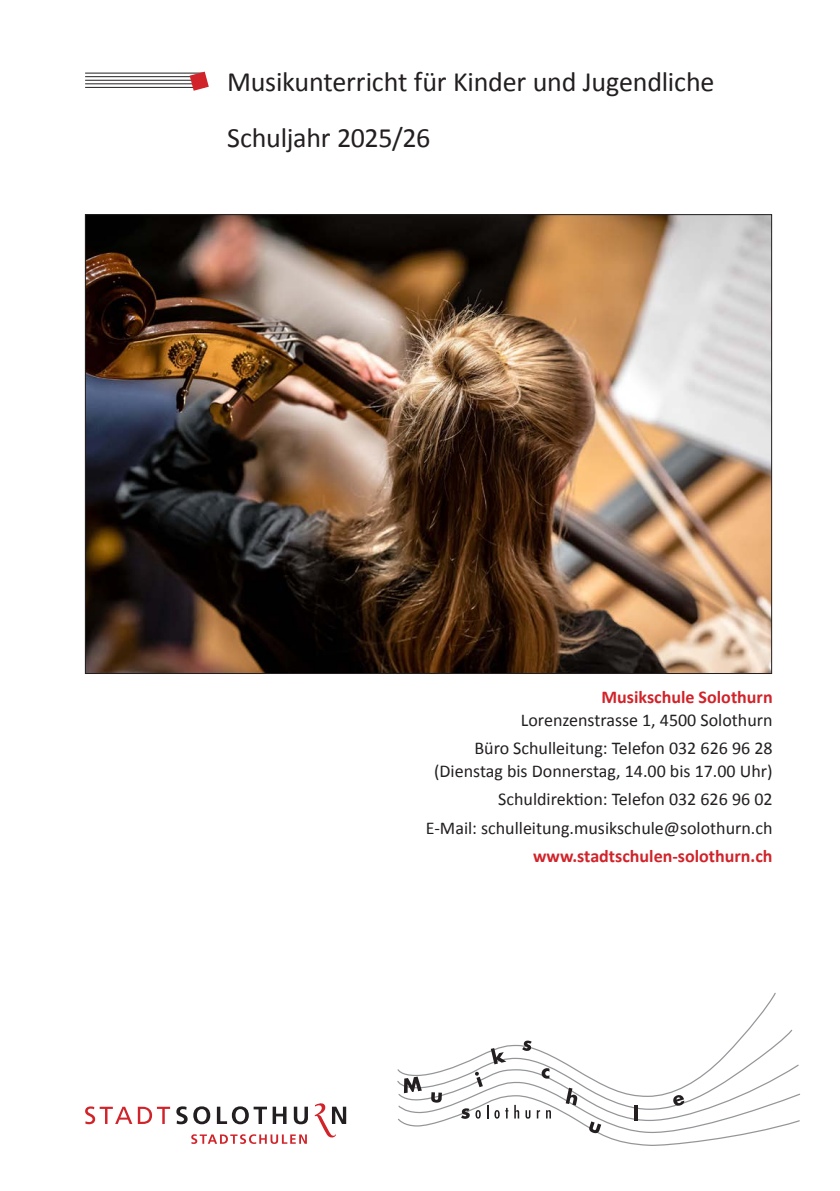
<style>
.page{position:relative;width:840px;height:1191px;background:#fff}
.page>*{position:absolute;margin:0;border:0;box-sizing:border-box;transform-origin:0 0}
.t1{font:28px/56.6px "Calibri";letter-spacing:-.01em;color:#231f20}
.t2{font:18px/28.4px "Calibri";color:#231f20;text-align:right}
.t3{font:700 18px "Calibri";color:#d1232a}
</style>
<div class="page">
<svg style="left:397px;top:992px;width:403px;height:154px"></svg>
<svg style="left:403px;top:1076px;width:18px;height:17px"></svg>
<svg style="left:431px;top:1092px;width:10px;height:10px"></svg>
<svg style="left:461px;top:1108px;width:8px;height:10px"></svg>
<svg style="left:475px;top:1110px;width:5px;height:8px"></svg>
<svg style="left:476px;top:1111px;width:3px;height:6px"></svg>
<svg style="left:486px;top:1104px;width:2px;height:14px"></svg>
<svg style="left:494px;top:1110px;width:5px;height:8px"></svg>
<svg style="left:495px;top:1111px;width:3px;height:6px"></svg>
<svg style="left:505px;top:1107px;width:3px;height:11px"></svg>
<svg style="left:514px;top:1104px;width:5px;height:14px"></svg>
<svg style="left:525px;top:1110px;width:5px;height:8px"></svg>
<svg style="left:536px;top:1110px;width:14px;height:8px"></svg>
<svg style="left:474px;top:1071px;width:8px;height:16px"></svg>
<svg style="left:490px;top:1048px;width:16px;height:16px"></svg>
<svg style="left:522px;top:1040px;width:9px;height:11px"></svg>
<svg style="left:541px;top:1068px;width:8px;height:10px"></svg>
<svg style="left:565px;top:1087px;width:12px;height:18px"></svg>
<svg style="left:588px;top:1121px;width:13px;height:12px"></svg>
<svg style="left:633px;top:1105px;width:4px;height:15px"></svg>
<svg style="left:672px;top:1094px;width:12px;height:12px"></svg>
<svg style="left:176px;top:1106px;width:11px;height:18px"></svg>
<svg style="left:193px;top:1106px;width:17px;height:18px"></svg>
<svg style="left:217px;top:1106px;width:69px;height:18px"></svg>
<svg style="left:293px;top:1106px;width:15px;height:18px"></svg>
<svg style="left:314px;top:1103px;width:32px;height:35px"></svg>
<svg style="left:85px;top:1106px;width:47px;height:18px"></svg>
<svg style="left:138px;top:1106px;width:32px;height:18px"></svg>
<svg style="left:191px;top:1134px;width:116px;height:10px"></svg>
<hr style="left:85px;top:73px;width:119px;height:1px;background:#231f20">
<hr style="left:85px;top:76px;width:119px;height:1px;background:#231f20">
<hr style="left:85px;top:80px;width:119px;height:1px;background:#231f20">
<hr style="left:85px;top:83px;width:119px;height:1px;background:#231f20">
<hr style="left:85px;top:87px;width:119px;height:1px;background:#231f20">
<svg style="left:189px;top:72px;width:20px;height:19px"></svg>
<img style="left:87px;top:216px;width:682px;height:456px">
<h1 class="t1" style="left:227px;top:52px;width:489px">Musikunterricht für Kinder und Jugendliche<br>Schuljahr 2025/26</h1>
<p class="t3" style="left:601px;top:686px;width:173px">Musikschule Solothurn</p>
<p class="t2" style="left:474px;top:705px;width:299px">Lorenzenstrasse 1, 4500 Solothurn<br>Büro Schulleitung: Telefon 032 626 96 28</p>
<p class="t2" style="left:425px;top:756px;width:348px">(Dienstag bis Donnerstag, 14.00 bis 17.00 Uhr)<br>Schuldirektion: Telefon 032 626 96 02<br>E-Mail: schulleitung.musikschule@solothurn.ch</p>
<p class="t3" style="left:532px;top:845px;width:241px">www.stadtschulen-solothurn.ch</p>
</div>
